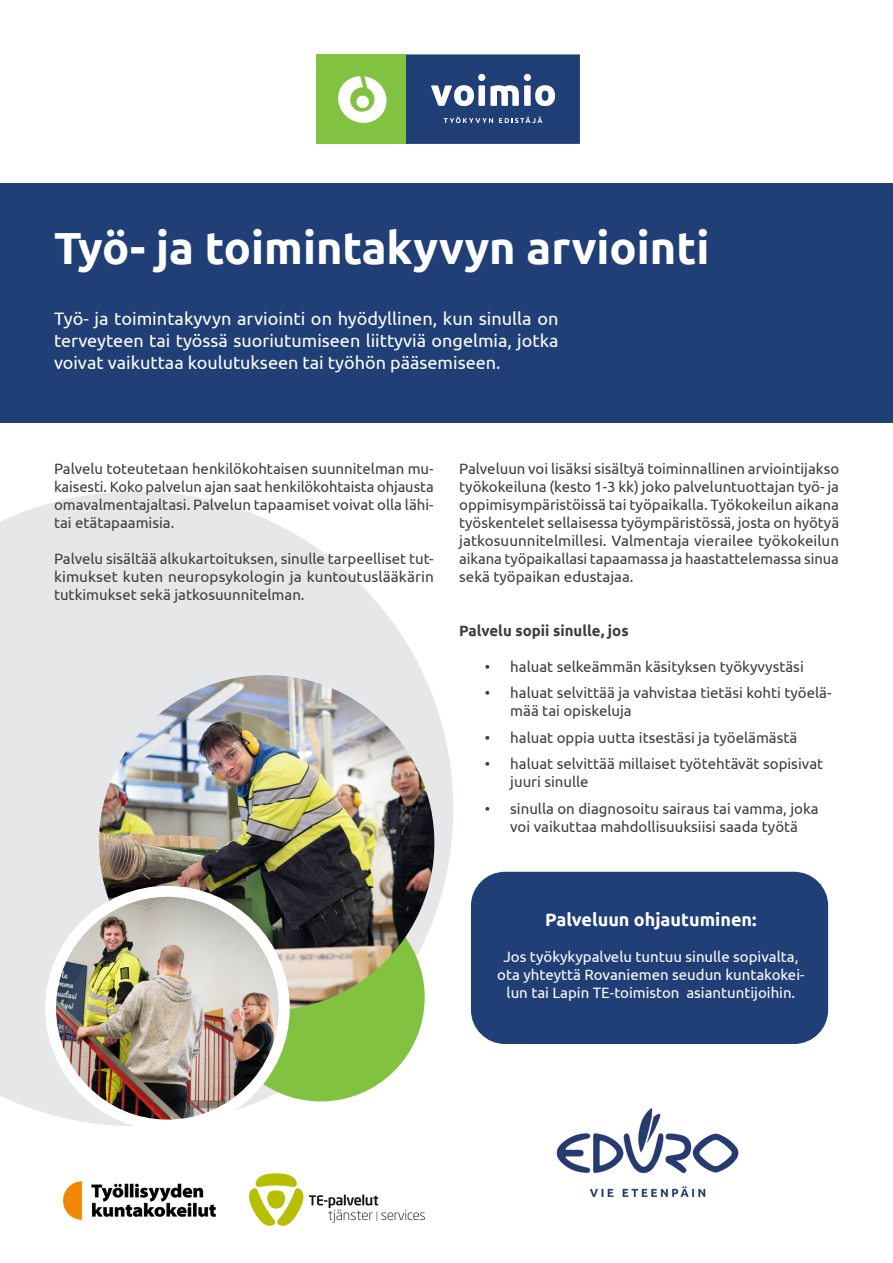
<style>
.page{position:relative;width:893px;height:1263px;background:#fff}
.page>*{position:absolute;margin:0;border:0;box-sizing:border-box;transform-origin:0 0}
.t1{font:700 45px "Ubuntu";color:#fff}
.Ingressi{font:18px/21.6px "Ubuntu";color:#fff;text-align:justify}
.Leipäteksti_valkoine{font:700 18px "Ubuntu";color:#fff}
.Leipäteksti{font:15px/18px "Ubuntu";color:#3e3e3f;text-align:justify}
.Leipäteksti_valkoine-2{font:15px/18px "Ubuntu";color:#fff;text-align:center}
.Leipäteksti-2{font:700 15px "Ubuntu";color:#3e3e3f}
</style>
<div class="page">
<div style="left:471px;top:872px;width:357px;height:172px;background:#1f3f76;border-radius:34px"></div>
<div style="left:0;top:184px;width:893px;height:239px;background:#1f3f76"></div>
<svg style="left:0;top:491px;width:453px;height:635px;fill:#e6e7e9"></svg>
<div style="left:217px;top:893px;width:208px;height:208px;background:#81c340;border-radius:50%"></div>
<img style="left:99px;top:675px;width:335px;height:335px;border-radius:168px">
<img style="left:51px;top:892px;width:233px;height:233px">
<div style="left:45px;top:886px;width:245px;height:244px;border:11px solid #fff;border-radius:50%"></div>
<img style="left:62px;top:1181px;width:154px;height:39px">
<img style="left:249px;top:1173px;width:176px;height:53px">
<img style="left:556px;top:1108px;width:183px;height:90px">
<svg style="left:406px;top:55px;width:174px;height:89px;background:#395585"></svg>
<div style="left:317px;top:55px;width:89px;height:89px;background:#81c340"></div>
<svg style="left:338px;top:76px;width:49px;height:47px"></svg>
<h1 class="t1" style="left:54px;top:221px;width:657px">Työ- ja toimintakyvyn arviointi</h1>
<p class="Ingressi" style="left:54px;top:308px;width:506px">Työ- ja toimintakyvyn arviointi on hyödyllinen, kun sinulla on terveyteen tai työssä suoriutumiseen liittyviä ongelmia, jotka voivat vaikuttaa koulutukseen tai työhön pääsemiseen.</p>
<p class="Leipäteksti" style="left:54px;top:459px;width:381px">Palvelu toteutetaan henkilökohtaisen suunnitelman mu&shy;kaisesti. Koko palvelun ajan saat henkilökohtaista ohjausta omavalmentajaltasi. Palvelun tapaamiset voivat olla lähi&shy;tai etätapaamisia.</p>
<p class="Leipäteksti" style="left:54px;top:549px;width:381px">Palvelu sisältää alkukartoituksen, sinulle tarpeelliset tut&shy;kimukset kuten neuropsykologin ja kuntoutuslääkärin tutkimukset sekä jatkosuunnitelman.</p>
<p class="Leipäteksti" style="left:459px;top:459px;width:381px">Palveluun voi lisäksi sisältyä toiminnallinen arviointijakso työkokeiluna (kesto 1-3 kk) joko palveluntuottajan työ- ja oppimisympäristöissä tai työpaikalla. Työkokeilun aikana työskentelet sellaisessa työympäristössä, josta on hyötyä jatkosuunnitelmillesi. Valmentaja vierailee työkokeilun aikana työpaikallasi tapaamassa ja haastattelemassa sinua sekä työpaikan edustajaa.</p>
<p class="Leipäteksti-2" style="left:459px;top:621px;width:171px">Palvelu sopii sinulle, jos</p>
<p class="Leipäteksti" style="left:485px;top:657px;width:321px">• haluat selkeämmän käsityksen työkyvystäsi</p>
<p class="Leipäteksti" style="left:510px;top:683px;width:323px;text-indent:-26px">• haluat selvittää ja vahvistaa tietäsi kohti työelä&shy;mää tai opiskeluja</p>
<p class="Leipäteksti" style="left:485px;top:728px;width:314px">• haluat oppia uutta itsestäsi ja työelämästä</p>
<p class="Leipäteksti" style="left:510px;top:754px;width:314px;text-indent:-26px">• haluat selvittää millaiset työtehtävät sopisivat juuri sinulle</p>
<p class="Leipäteksti" style="left:485px;top:799px;width:335px;text-align:center">• sinulla on diagnosoitu sairaus tai vamma, joka voi vaikuttaa mahdollisuuksiisi saada työtä</p>
<p class="Leipäteksti_valkoine" style="left:545px;top:909px;width:213px">Palveluun ohjautuminen:</p>
<p class="Leipäteksti_valkoine-2" style="left:497px;top:947px;width:309px">Jos työkykypalvelu tuntuu sinulle sopivalta, ota yhteyttä Rovaniemen seudun kuntakokei&shy;lun tai Lapin TE-toimiston asiantuntijoihin.</p>
</div>
